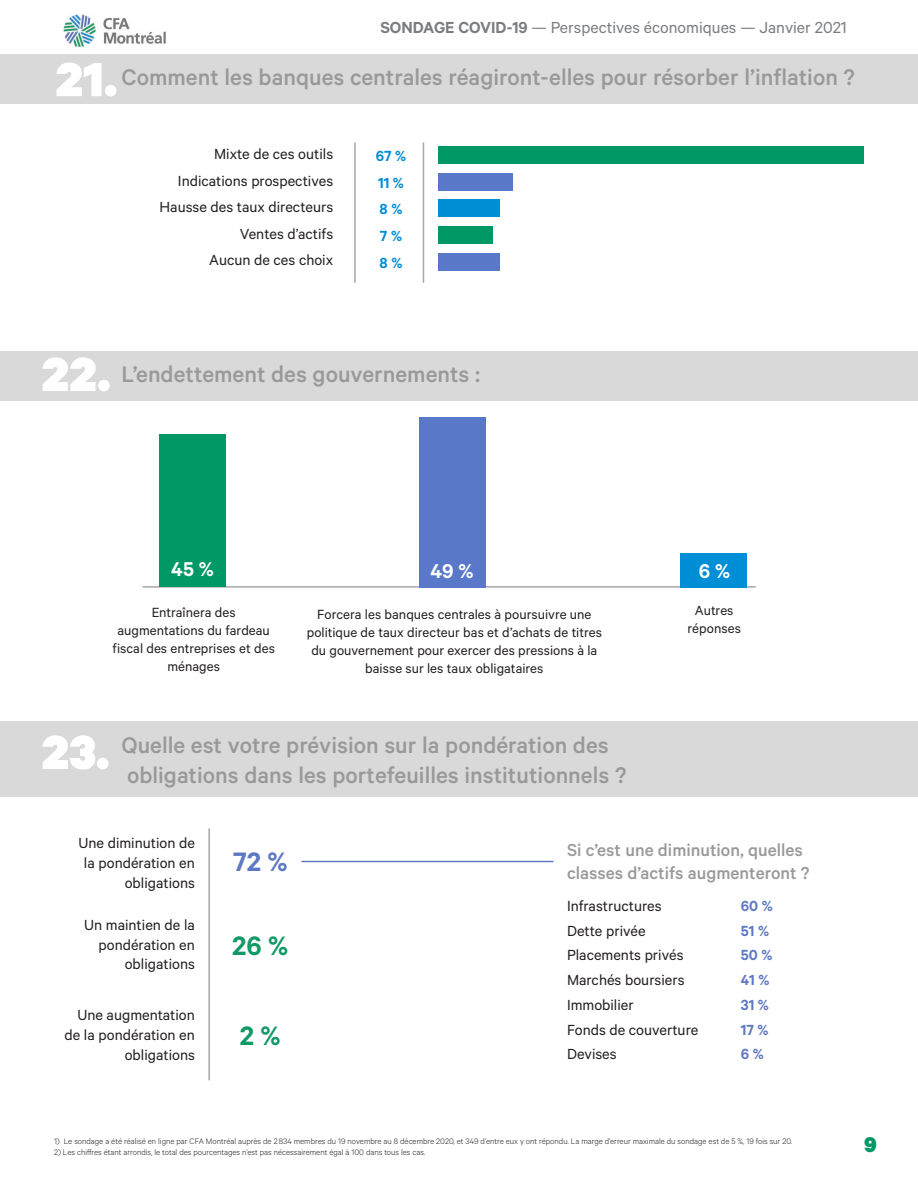
<style>
.page{position:relative;width:918px;height:1188px;background:#fff}
.page>*{position:absolute;margin:0;border:0;box-sizing:border-box;transform-origin:0 0}
.t1{font:900 54px "Calibre";color:#fff}
.t2{font:600 30px "Calibre";color:#139965}
.t3{font:600 30px "Calibre";color:#5e79c4}
.t4{font:500 25.5px/30.6px "Calibre";color:#999}
.t5{font:900 24px "Calibre";color:#009864}
.t6{font:600 22.5px "Calibre";color:#fff}
.t7{font:500 19.5px/23.4px "Calibre";color:#999}
.t8{font:18px "Calibre";color:#7a7c7f}
.t9{font:16.5px/19.8px "Calibre";color:#231f20;text-align:right}
.t10{font:600 16.5px "Calibre";color:#5e79c4}
.t11{font:600 16.5px "Calibre";color:#008dd5}
.Paragraph_Style_1{font:15px/18px "Calibre";color:#231f20;text-align:center}
.t12{font:300 9px "Calibre";color:#231f20}
.s1{font-weight:600}
</style>
<div class="page">
<img style="left:63px;top:14px;width:103px;height:34px">
<div style="left:0;top:54px;width:918px;height:50px;background:#d9d9d9"></div>
<div style="left:0;top:351px;width:918px;height:50px;background:#d9d9d9"></div>
<div style="left:0;top:721px;width:918px;height:76px;background:#d9d9d9"></div>
<div style="left:438px;top:147px;width:426px;height:17px;background:#009864"></div>
<div style="left:438px;top:227px;width:55px;height:17px;background:#009864"></div>
<div style="left:438px;top:173px;width:75px;height:17px;background:#5978ca"></div>
<div style="left:438px;top:253px;width:62px;height:17px;background:#5978ca"></div>
<div style="left:438px;top:199px;width:62px;height:18px;background:#008ed4"></div>
<hr style="left:354px;top:142px;width:2px;height:141px;background:#aba6a4">
<hr style="left:423px;top:142px;width:1px;height:141px;background:#aba6a4">
<hr style="left:143px;top:586px;width:613px;height:2px;background:#aba6a4">
<hr style="left:208px;top:828px;width:2px;height:252px;background:#aba6a4">
<hr style="left:301px;top:861px;width:253px;height:1px;background:#5e79c4">
<div style="left:680px;top:553px;width:67px;height:34px;background:#008fd6"></div>
<div style="left:159px;top:434px;width:67px;height:153px;background:#009864"></div>
<div style="left:419px;top:417px;width:67px;height:171px;background:#5978ca"></div>
<p class="t8" style="left:380px;top:17px;width:468px"><span class="s1">SONDAGE COVID-19</span> — Perspectives économiques — Janvier 2021</p>
<p class="t1" style="left:56px;top:45px;width:63px">21.</p>
<p class="t4" style="left:122px;top:61px;width:735px">Comment les banques centrales réagiront-elles pour résorber l’inflation ?</p>
<p class="t9" style="left:214px;top:144px;width:121px">Mixte de ces outils</p>
<p class="t9" style="left:178px;top:170px;width:157px">Indications prospectives</p>
<p class="t9" style="left:160px;top:197px;width:175px">Hausse des taux directeurs</p>
<p class="t9" style="left:240px;top:223px;width:95px">Ventes d’actifs</p>
<p class="t9" style="left:209px;top:250px;width:125px">Aucun de ces choix</p>
<p class="t11" style="left:376px;top:146px;width:32px">67 %</p>
<p class="t11" style="left:378px;top:173px;width:27px">11 %</p>
<p class="t11" style="left:380px;top:200px;width:24px">8 %</p>
<p class="t11" style="left:380px;top:226px;width:24px">7 %</p>
<p class="t11" style="left:380px;top:253px;width:24px">8 %</p>
<p class="t1" style="left:42px;top:340px;width:70px">22.</p>
<p class="t4" style="left:122px;top:358px;width:360px">L’endettement des gouvernements :</p>
<p class="t6" style="left:171px;top:555px;width:44px">45 %</p>
<p class="t6" style="left:430px;top:557px;width:45px">49 %</p>
<p class="t6" style="left:699px;top:557px;width:33px">6 %</p>
<p class="Paragraph_Style_1" style="left:113px;top:603px;width:164px">Entraînera des augmentations du fardeau fiscal des entreprises et des ménages</p>
<p class="Paragraph_Style_1" style="left:307px;top:605px;width:297px">Forcera les banques centrales à poursuivre une politique de taux directeur bas et d’achats de titres du gouvernement pour exercer des pressions à la baisse sur les taux obligataires</p>
<p class="Paragraph_Style_1" style="left:695px;top:601px;width:40px">Autres</p>
<p class="Paragraph_Style_1" style="left:688px;top:619px;width:55px">réponses</p>
<p class="t1" style="left:42px;top:718px;width:68px">23.</p>
<p class="t4" style="left:122px;top:729px;width:506px">Quelle est votre prévision sur la pondération des obligations dans les portefeuilles institutionnels ?</p>
<p class="t9" style="left:78px;top:833px;width:118px">Une diminution de la pondération en obligations</p>
<p class="t9" style="left:84px;top:914px;width:112px">Un maintien de la pondération en obligations</p>
<p class="t9" style="left:64px;top:1005px;width:132px">Une augmentation de la pondération en obligations</p>
<p class="t3" style="left:233px;top:844px;width:56px">72 %</p>
<p class="t2" style="left:232px;top:928px;width:58px">26 %</p>
<p class="t2" style="left:240px;top:1018px;width:42px">2 %</p>
<p class="t7" style="left:567px;top:838px;width:244px">Si c’est une diminution, quelles classes d’actifs augmenteront ?</p>
<p class="t9" style="left:567px;top:895px;width:96px">Infrastructures</p>
<p class="t9" style="left:567px;top:920px;width:80px">Dette privée</p>
<p class="t9" style="left:567px;top:945px;width:118px">Placements privés</p>
<p class="t9" style="left:567px;top:970px;width:119px">Marchés boursiers</p>
<p class="t9" style="left:567px;top:994px;width:68px">Immobilier</p>
<p class="t9" style="left:567px;top:1019px;width:133px">Fonds de couverture</p>
<p class="t9" style="left:567px;top:1044px;width:51px">Devises</p>
<p class="t10" style="left:741px;top:896px;width:34px">60 %</p>
<p class="t10" style="left:741px;top:921px;width:30px">51 %</p>
<p class="t10" style="left:741px;top:945px;width:33px">50 %</p>
<p class="t10" style="left:741px;top:970px;width:30px">41 %</p>
<p class="t10" style="left:741px;top:995px;width:30px">31 %</p>
<p class="t10" style="left:741px;top:1020px;width:29px">17 %</p>
<p class="t10" style="left:741px;top:1044px;width:24px">6 %</p>
<p class="t12" style="left:54px;top:1136px;width:740px">1) Le sondage a été réalisé en ligne par CFA Montréal auprès de 2 834 membres du 19 novembre au 8 décembre 2020, et 349 d’entre eux y ont répondu. La marge d’erreur maximale du sondage est de 5 %, 19 fois sur 20.</p>
<p class="t12" style="left:54px;top:1147px;width:373px">2) Les chiffres étant arrondis, le total des pourcentages n’est pas nécessairement égal à 100 dans tous les cas.</p>
<p class="t5" style="left:864px;top:1129px;width:14px">9</p>
</div>
